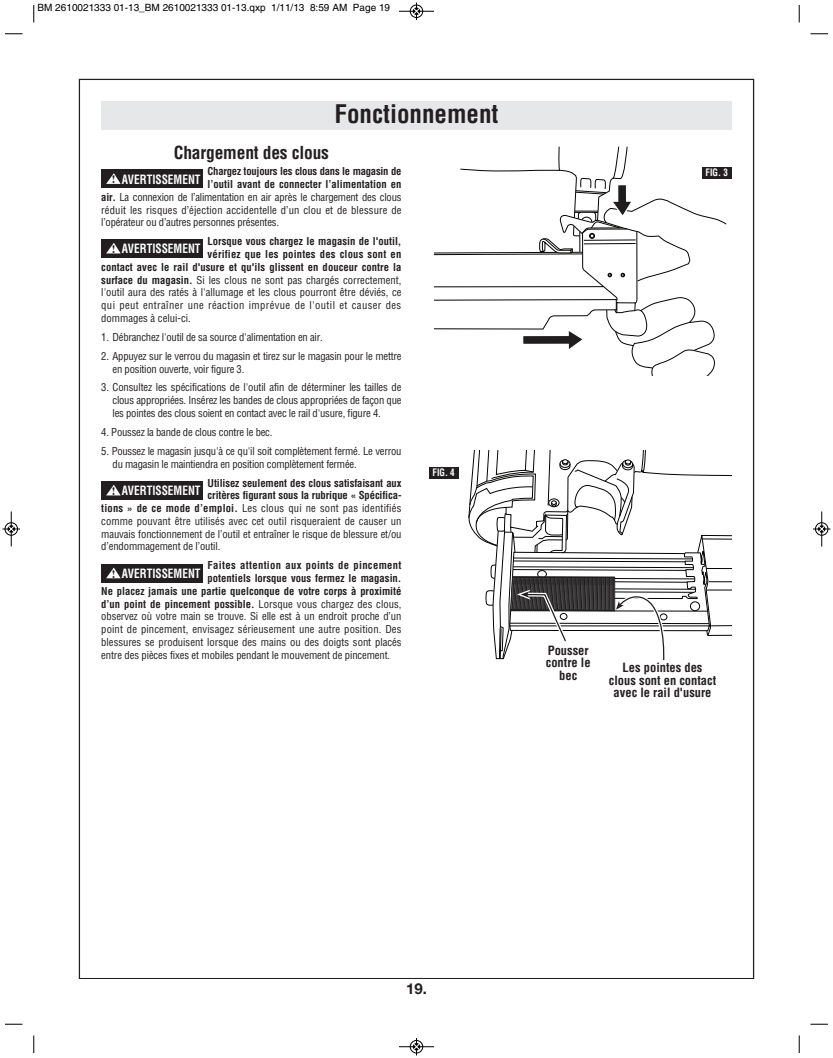
<style>
.page{position:relative;width:833px;height:1058px;background:#fff}
.page>*{position:absolute;margin:0;border:0;box-sizing:border-box;transform-origin:0 0}
.t1{font:700 condensed 25px "Helvetica";color:#231f20}
.t2{font:700 condensed 17.5px "Helvetica";letter-spacing:-.01em;color:#231f20}
.t3{font:700 15px "Helvetica Neue";color:#231f20}
.t4{font:700 condensed 12.5px/12.5px "Helvetica";color:#231f20;text-align:center}
.t5{font:700 condensed 12.5px "Helvetica";color:#fff;scale:.9 1}
.t6{font:condensed 10.62px/12.8px "Helvetica";letter-spacing:-.01em;color:#231f20}
.t7{font:700 condensed 10.62px "Helvetica";color:#231f20}
.t8{font:condensed 10.62px "Helvetica";letter-spacing:.01em;color:#231f20}
.t9{font:condensed 10.62px "Helvetica";letter-spacing:.035em;color:#231f20}
.t10{font:condensed 10.62px "Helvetica";letter-spacing:.015em;color:#231f20}
.t11{font:700 condensed 10.62px "Helvetica";letter-spacing:-.02em;color:#231f20}
.t12{font:700 condensed 10.62px "Helvetica";letter-spacing:.03em;color:#231f20}
.t13{font:10px "Helvetica";color:#000}
.t14{font:700 condensed 10px "Helvetica";color:#fff;scale:.9 1}
.s1{font-weight:700}
.s2{font-weight:400}
.s3{font-family:"Times";font-stretch:normal;font-size:11.25px;color:#231f20}
</style>
<div class="page">
<svg style="left:434px;top:147px;width:292px;height:228px"></svg>
<svg style="left:468px;top:450px;width:263px;height:210px"></svg>
<div style="left:701px;top:168px;width:30px;height:11px;background:#231f20"></div>
<div style="left:428px;top:467px;width:30px;height:11px;background:#231f20"></div>
<div style="left:101px;top:101px;width:630px;height:28px;background:#e6e7e9"></div>
<div style="left:101px;top:169px;width:101px;height:19px;background:#231f20"></div>
<svg style="left:106px;top:173px;width:15px;height:11px"></svg>
<div style="left:101px;top:239px;width:101px;height:18px;background:#231f20"></div>
<svg style="left:106px;top:243px;width:15px;height:10px"></svg>
<div style="left:101px;top:481px;width:101px;height:18px;background:#231f20"></div>
<svg style="left:106px;top:484px;width:15px;height:11px"></svg>
<div style="left:101px;top:564px;width:101px;height:18px;background:#231f20"></div>
<svg style="left:106px;top:567px;width:15px;height:11px"></svg>
<svg style="left:33px;top:5px;width:2px;height:17px"></svg>
<svg style="left:5px;top:33px;width:17px;height:2px"></svg>
<svg style="left:798px;top:5px;width:2px;height:17px"></svg>
<svg style="left:810px;top:33px;width:18px;height:2px"></svg>
<svg style="left:33px;top:1035px;width:2px;height:17px"></svg>
<svg style="left:5px;top:1023px;width:17px;height:2px"></svg>
<svg style="left:798px;top:1035px;width:2px;height:17px"></svg>
<svg style="left:810px;top:1023px;width:18px;height:2px"></svg>
<hr style="left:399px;top:11px;width:35px;height:1px;background:#000">
<div style="left:410px;top:5px;width:13px;height:13px;border:1px solid #000;border-radius:50%"></div>
<svg style="left:413px;top:2px;width:6px;height:18px"></svg>
<hr style="left:399px;top:1046px;width:35px;height:1px;background:#000">
<div style="left:410px;top:1040px;width:13px;height:13px;border:1px solid #000;border-radius:50%"></div>
<svg style="left:413px;top:1038px;width:6px;height:17px"></svg>
<hr style="left:11px;top:511px;width:1px;height:35px;background:#000">
<div style="left:5px;top:522px;width:13px;height:13px;border:1px solid #000;border-radius:50%"></div>
<svg style="left:2px;top:526px;width:18px;height:6px"></svg>
<hr style="left:821px;top:511px;width:1px;height:35px;background:#000">
<div style="left:815px;top:522px;width:13px;height:13px;border:1px solid #000;border-radius:50%"></div>
<svg style="left:813px;top:526px;width:17px;height:6px"></svg>
<p class="t13" style="left:38px;top:4px;width:354px">BM 2610021333 01-13_BM 2610021333 01-13.qxp 1/11/13 8:59 AM Page 19</p>
<h1 class="t1" style="left:334px;top:99px;width:165px">Fonctionnement</h1>
<h2 class="t2" style="left:174px;top:143px;width:157px">Chargement des clous</h2>
<p class="t11" style="left:207px;top:165px;width:195px">Chargez toujours les clous dans le magasin de</p>
<p class="t7" style="left:207px;top:178px;width:195px">l’outil avant de connecter l’alimentation en</p>
<p class="t6" style="left:101px;top:191px;width:302px"><span class="s1">air.</span> La connexion de l’alimentation en air après le chargement des clous</p>
<p class="t8" style="left:101px;top:204px;width:302px">réduit les risques d’éjection accidentelle d’un clou et de blessure de</p>
<p class="t6" style="left:101px;top:216px;width:179px">l’opérateur ou d’autres personnes présentes.</p>
<p class="t7" style="left:207px;top:235px;width:195px">Lorsque vous chargez le magasin de l'outil,</p>
<p class="t7" style="left:207px;top:248px;width:195px">vérifiez que les pointes des clous sont en</p>
<p class="t7" style="left:101px;top:261px;width:301px">contact avec le rail d'usure et qu'ils glissent en douceur contre la</p>
<p class="t6" style="left:101px;top:273px;width:301px"><span class="s1">surface du magasin.</span> Si les clous ne sont pas chargés correctement,</p>
<p class="t6" style="left:101px;top:286px;width:302px">l'outil aura des ratés à l'allumage et les clous pourront être déviés, ce</p>
<p class="t9" style="left:101px;top:299px;width:301px">qui peut entraîner une réaction imprévue de l'outil et causer des</p>
<p class="t6" style="left:101px;top:312px;width:91px">dommages à celui-ci.</p>
<p class="t6" style="left:101px;top:331px;width:223px">1. Débranchez l'outil de sa source d'alimentation en air.</p>
<p class="t6" style="left:113px;top:350px;width:290px;text-indent:-11px">2. Appuyez sur le verrou du magasin et tirez sur le magasin pour le mettre en position ouverte, voir figure 3.</p>
<p class="t6" style="left:113px;top:381px;width:290px;text-align:justify;text-indent:-11px">3. Consultez les spécifications de l'outil afin de déterminer les tailles de clous appropriées. Insérez les bandes de clous appropriées de façon que les pointes des clous soient en contact avec le rail d'usure, figure 4.</p>
<p class="t6" style="left:101px;top:426px;width:173px">4. Poussez la bande de clous contre le bec.</p>
<p class="t6" style="left:113px;top:445px;width:290px;text-indent:-11px">5. Poussez le magasin jusqu'à ce qu'il soit complètement fermé. Le verrou du magasin le maintiendra en position complètement fermée.</p>
<p class="t7" style="left:207px;top:477px;width:195px">Utilisez seulement des clous satisfaisant aux</p>
<p class="t7" style="left:207px;top:489px;width:195px">critères figurant sous la rubrique « Spécifica -</p>
<p class="t10" style="left:101px;top:502px;width:301px"><span class="s1">tions » de ce mode d’emploi.</span> Les clous qui ne sont pas identifiés</p>
<p class="t6" style="left:101px;top:515px;width:302px">comme pouvant être utilisés avec cet outil risqueraient de causer un</p>
<p class="t6" style="left:101px;top:527px;width:302px">mauvais fonctionnement de l’outil et entraîner le risque de blessure et/ou</p>
<p class="t6" style="left:101px;top:540px;width:121px">d’endommagement de l’outil.</p>
<p class="t12" style="left:207px;top:559px;width:195px">Faites attention aux points de pincement</p>
<p class="t7" style="left:207px;top:572px;width:195px">potentiels lorsque vous fermez le magasin.</p>
<p class="t7" style="left:101px;top:585px;width:301px">Ne placez jamais une partie quelconque de votre corps à proximité</p>
<p class="t7" style="left:101px;top:597px;width:302px">d’un point de pincement possible. <span class="s2">Lorsque vous chargez des clous,</span></p>
<p class="t6" style="left:101px;top:610px;width:301px">observez où votre main se trouve. Si elle est à un endroit proche d’un</p>
<p class="t8" style="left:101px;top:623px;width:302px">point de pincement, envisagez sérieusement une autre position. Des</p>
<p class="t6" style="left:101px;top:636px;width:302px">blessures se produisent lorsque des mains ou des doigts sont placés</p>
<p class="t6" style="left:101px;top:648px;width:290px">entre des pièces fixes et mobiles pendant le mouvement de pincement.</p>
<p class="t5" style="left:112px;top:172px;width:100px"><span class="s3">!</span> AVERTISSEMENT</p>
<p class="t5" style="left:112px;top:242px;width:100px"><span class="s3">!</span> AVERTISSEMENT</p>
<p class="t5" style="left:112px;top:483px;width:100px"><span class="s3">!</span> AVERTISSEMENT</p>
<p class="t5" style="left:112px;top:566px;width:100px"><span class="s3">!</span> AVERTISSEMENT</p>
<p class="t14" style="left:432px;top:466px;width:26px">FIG. 4</p>
<p class="t14" style="left:705px;top:167px;width:26px">FIG. 3</p>
<p class="t4" style="left:545px;top:644px;width:46px">Pousser contre le bec</p>
<p class="t4" style="left:609px;top:661px;width:109px">Les pointes des clous sont en contact avec le rail d'usure</p>
<h3 class="t3" style="left:406px;top:979px;width:22px">19.</h3>
</div>
